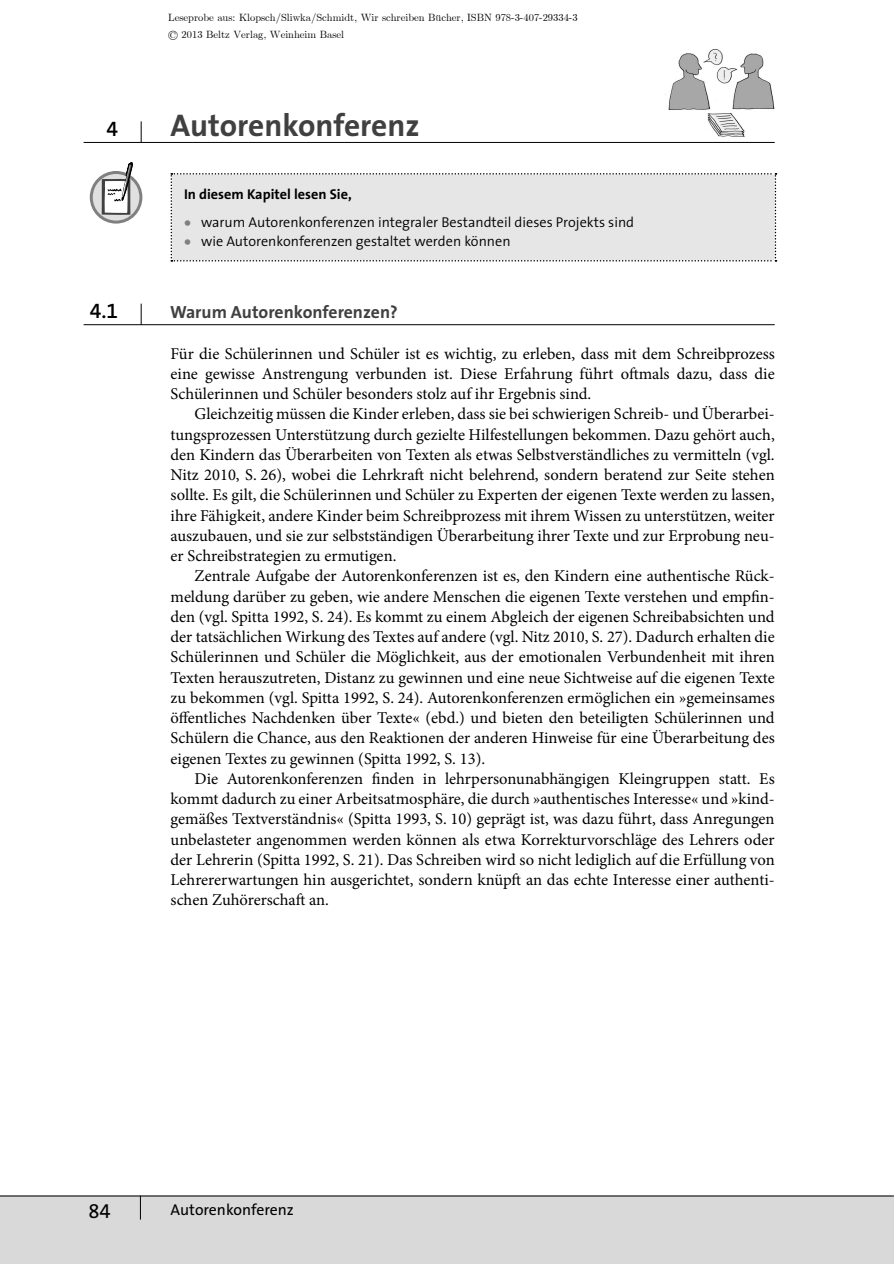
<style>
.page{position:relative;width:894px;height:1264px;background:#fff}
.page>*{position:absolute;margin:0;border:0;box-sizing:border-box;transform-origin:0 0}
.t1{font:700 31.5px "The Sans";color:#404040}
.t2{font:21px "The Sans Semi Bold Expert";color:#000}
.t3{font:20.25px "The Sans Expert";color:#000}
.t4{font:700 17.7px "The Sans";color:#404040}
.t5{font:16.5px/20.2px "Minion Pro";color:#000;text-align:justify}
.t6{font:15.75px "The Sans";color:#000}
.t7{font:300 14.25px "The Sans";color:#000}
.t8{font:700 14.25px "The Sans";color:#000}
.t9{font:10.5px/17.5px "Euclid";color:#000}
.s1{font-family:"Minion";font-weight:900;font-size:21px;color:#808080}
</style>
<div class="page">
<hr style="left:893px;top:1196px;width:1px;height:68px;background:#d9d9d9">
<div style="left:0;top:1196px;width:893px;height:68px;background:#d9d9d9"></div>
<hr style="left:0;top:1196px;width:893px;height:1px;background:#000">
<svg style="left:140px;top:1197px;width:1px;height:23px"></svg>
<div style="left:170px;top:173px;width:606px;height:89px;background:#e6e6e6"></div>
<hr style="left:84px;top:142px;width:690px;height:1px;background:#000">
<svg style="left:141px;top:121px;width:1px;height:21px"></svg>
<img style="left:665px;top:49px;width:110px;height:88px">
<svg style="left:91px;top:172px;width:50px;height:50px"></svg>
<div style="left:90px;top:171px;width:52px;height:53px;border:3px solid #808080;border-radius:50%"></div>
<svg style="left:102px;top:162px;width:31px;height:53px"></svg>
<hr style="left:84px;top:324px;width:690px;height:1px;background:#000">
<svg style="left:141px;top:304px;width:1px;height:21px"></svg>
<p class="t2" style="left:106px;top:111px;width:13px">4</p>
<p class="t2" style="left:90px;top:293px;width:30px">4.1</p>
<p class="t9" style="left:168px;top:9px;width:411px">Leseprobe aus: Klopsch/Sliwka/Schmidt, Wir schreiben Bücher, ISBN 978-3-407-29334-3 © 2013 Beltz Verlag, Weinheim Basel</p>
<h1 class="t1" style="left:170px;top:107px;width:250px">Autorenkonferenz</h1>
<p class="t8" style="left:184px;top:186px;width:169px">In diesem Kapitel lesen Sie,</p>
<p class="t7" style="left:184px;top:214px;width:451px"><span class="s1">•</span> warum Autorenkonferenzen integraler Bestandteil dieses Projekts sind</p>
<p class="t7" style="left:184px;top:233px;width:328px"><span class="s1">•</span> wie Autorenkonferenzen gestaltet werden können</p>
<p class="t4" style="left:170px;top:302px;width:229px">Warum Autorenkonferenzen?</p>
<p class="t5" style="left:170px;top:343px;width:605px">Für die Schülerinnen und Schüler ist es wichtig, zu erleben, dass mit dem Schreibprozess eine gewisse Anstrengung verbunden ist. Diese Erfahrung führt oftmals dazu, dass die Schülerinnen und Schüler besonders stolz auf ihr Ergebnis sind.</p>
<p class="t5" style="left:170px;top:403px;width:605px;text-indent:24px">Gleichzeitig müssen die Kinder erleben, dass sie bei schwierigen Schreib- und Überarbei&shy;tungsprozessen Unterstützung durch gezielte Hilfestellungen bekommen. Dazu gehört auch, den Kindern das Überarbeiten von Texten als etwas Selbstverständliches zu vermitteln (vgl.<br>Nitz 2010, S. 26), wobei die Lehrkraft nicht belehrend, sondern beratend zur Seite stehen sollte. Es gilt, die Schülerinnen und Schüler zu Experten der eigenen Texte werden zu lassen, ihre Fähigkeit, andere Kinder beim Schreibprozess mit ihrem Wissen zu unterstützen, weiter auszubauen, und sie zur selbstständigen Überarbeitung ihrer Texte und zur Erprobung neu&shy;er Schreibstrategien zu ermutigen.</p>
<p class="t5" style="left:170px;top:565px;width:605px;text-indent:24px">Zentrale Aufgabe der Autorenkonferenzen ist es, den Kindern eine authentische Rück&shy;meldung darüber zu geben, wie andere Menschen die eigenen Texte verstehen und empfin&shy;den (vgl. Spitta 1992, S. 24). Es kommt zu einem Abgleich der eigenen Schreibabsichten und der tatsächlichen Wirkung des Textes auf andere (vgl. Nitz 2010, S. 27). Dadurch erhalten die Schülerinnen und Schüler die Möglichkeit, aus der emotionalen Verbundenheit mit ihren Texten herauszutreten, Distanz zu gewinnen und eine neue Sichtweise auf die eigenen Texte zu bekommen (vgl. Spitta 1992, S. 24). Autorenkonferenzen ermöglichen ein »gemeinsames öffentliches Nachdenken über Texte« (ebd.) und bieten den beteiligten Schülerinnen und Schülern die Chance, aus den Reaktionen der anderen Hinweise für eine Überarbeitung des eigenen Textes zu gewinnen (Spitta 1992, S. 13).</p>
<p class="t5" style="left:170px;top:768px;width:605px;text-indent:24px">Die Autorenkonferenzen finden in lehrpersonunabhängigen Kleingruppen statt. Es kommt dadurch zu einer Arbeitsatmosphäre, die durch »authentisches Interesse« und »kind&shy;gemäßes Textverständnis« (Spitta 1993, S. 10) geprägt ist, was dazu führt, dass Anregungen unbelasteter angenommen werden können als etwa Korrekturvorschläge des Lehrers oder der Lehrerin (Spitta 1992, S. 21). Das Schreiben wird so nicht lediglich auf die Erfüllung von Lehrererwartungen hin ausgerichtet, sondern knüpft an das echte Interesse einer authenti&shy;schen Zuhörerschaft an.</p>
<p class="t3" style="left:88px;top:1194px;width:24px">84</p>
<p class="t6" style="left:170px;top:1204px;width:125px">Autorenkonferenz</p>
</div>
